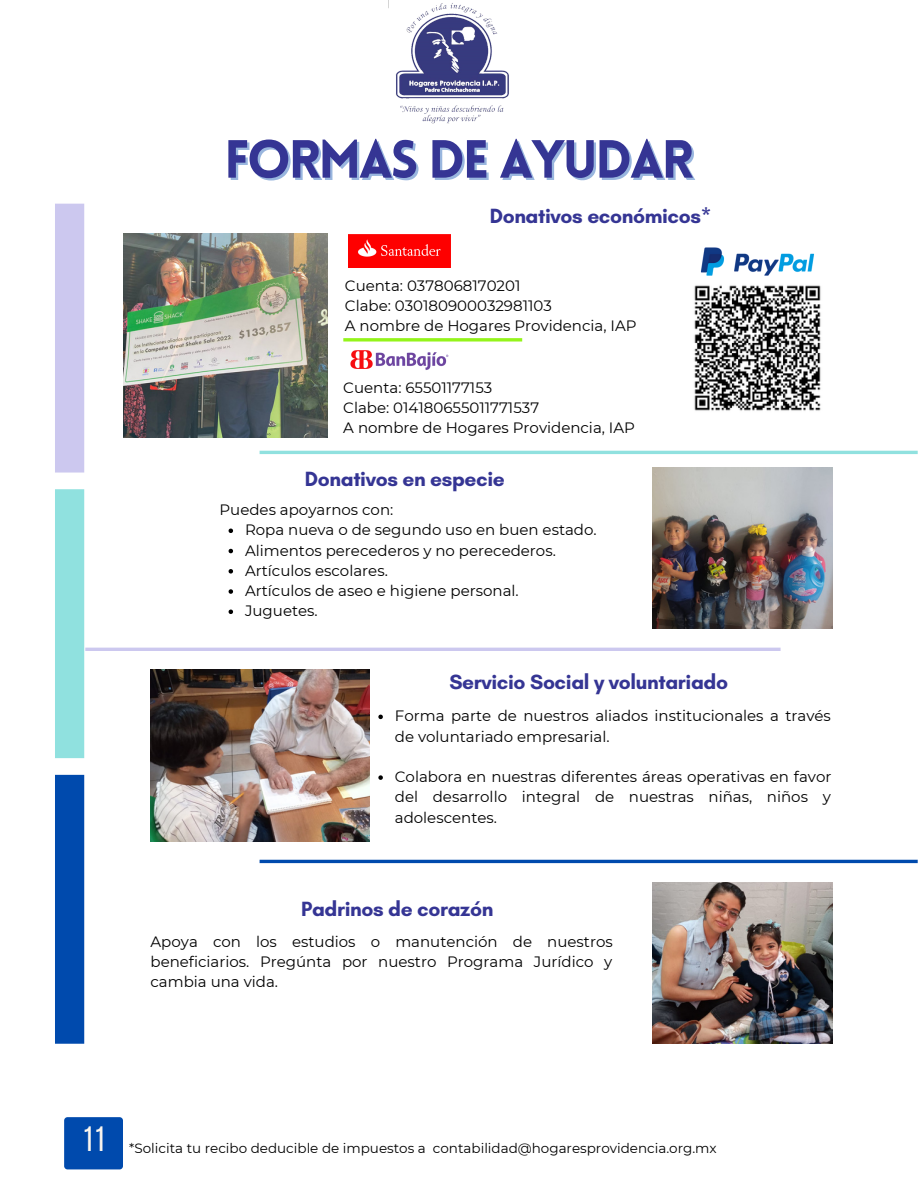
<style>
.page{position:relative;width:918px;height:1188px;background:#fff}
.page>*{position:absolute;margin:0;border:0;box-sizing:border-box;transform-origin:0 0}
.t1{font:900 52.5px "Lovelo";letter-spacing:-.045em;color:#353594}
.t2{font:35.1px "Bebas Neue";color:#faf5ee}
.t3{font:700 21px "Glacial Indifference";letter-spacing:-.02em;color:#353594}
.t4{font:15px/20.2px "Montserrat";color:#000;text-align:justify}
.t5{font:13.5px "Montserrat";color:#000}
</style>
<div class="page">
<div style="left:64px;top:1117px;width:59px;height:52px;background:#004aad;border-radius:3px"></div>
<div style="left:55px;top:775px;width:29px;height:269px;background:#004aad"></div>
<div style="left:55px;top:489px;width:29px;height:269px;background:#90e1df"></div>
<div style="left:55px;top:204px;width:29px;height:269px;background:#ccc8ef"></div>
<img style="left:388px;top:0;width:121px;height:124px">
<img style="left:123px;top:234px;width:205px;height:204px">
<img style="left:348px;top:235px;width:103px;height:32px">
<svg style="left:343px;top:338px;width:179px;height:4px"></svg>
<img style="left:350px;top:350px;width:99px;height:20px">
<img style="left:700px;top:247px;width:114px;height:29px">
<img style="left:694px;top:285px;width:127px;height:126px">
<hr style="left:85px;top:648px;width:696px;height:3px;background:#ccc8ef">
<hr style="left:260px;top:451px;width:658px;height:3px;background:#90e1df">
<img style="left:652px;top:468px;width:180px;height:160px">
<img style="left:151px;top:669px;width:219px;height:173px">
<hr style="left:260px;top:860px;width:658px;height:3px;background:#004aad">
<img style="left:652px;top:883px;width:180px;height:161px">
<svg style="left:229px;top:529px;width:4px;height:4px"></svg>
<svg style="left:229px;top:549px;width:4px;height:4px"></svg>
<svg style="left:229px;top:569px;width:4px;height:5px"></svg>
<svg style="left:229px;top:589px;width:4px;height:5px"></svg>
<svg style="left:229px;top:610px;width:4px;height:4px"></svg>
<svg style="left:378px;top:715px;width:5px;height:4px"></svg>
<svg style="left:378px;top:775px;width:5px;height:5px"></svg>
<p class="t1" style="left:224px;top:138px;width:471px">FORMAS DE AYUDAR</p>
<p class="t3" style="left:490px;top:203px;width:223px">Donativos económicos*</p>
<p class="t4" style="left:345px;top:275px;width:177px">Cuenta: 0378068170201</p>
<p class="t4" style="left:345px;top:296px;width:208px">Clabe: 030180900032981103</p>
<p class="t4" style="left:345px;top:316px;width:293px">A nombre de Hogares Providencia, IAP</p>
<p class="t4" style="left:343px;top:377px;width:150px">Cuenta: 65501177153</p>
<p class="t4" style="left:343px;top:397px;width:197px">Clabe: 014180655011771537</p>
<p class="t4" style="left:343px;top:418px;width:293px">A nombre de Hogares Providencia, IAP</p>
<p class="t3" style="left:305px;top:466px;width:202px">Donativos en especie</p>
<p class="t4" style="left:245px;top:520px;width:353px">Ropa nueva o de segundo uso en buen estado.</p>
<p class="t4" style="left:245px;top:540px;width:312px">Alimentos perecederos y no perecederos.</p>
<p class="t4" style="left:245px;top:560px;width:144px">Artículos escolares.</p>
<p class="t4" style="left:245px;top:581px;width:275px">Artículos de aseo e higiene personal.</p>
<p class="t4" style="left:245px;top:601px;width:74px">Juguetes.</p>
<p class="t4" style="left:220px;top:500px;width:175px">Puedes apoyarnos con:</p>
<p class="t3" style="left:449px;top:669px;width:280px">Servicio Social y voluntariado</p>
<p class="t4" style="left:395px;top:706px;width:438px">Forma parte de nuestros aliados institucionales a través de voluntariado empresarial.</p>
<p class="t4" style="left:395px;top:767px;width:438px">Colabora en nuestras diferentes áreas operativas en favor del desarrollo integral de nuestras niñas, niños y adolescentes.</p>
<p class="t3" style="left:301px;top:896px;width:194px">Padrinos de corazón</p>
<p class="t4" style="left:151px;top:931px;width:464px">Apoya con los estudios o manutención de nuestros beneficiarios. Pregúnta por nuestro Programa Jurídico y cambia una vida.</p>
<p class="t2" style="left:82px;top:1124px;width:25px">11</p>
<p class="t5" style="left:129px;top:1140px;width:589px">*Solicita tu recibo deducible de impuestos a contabilidad@hogaresprovidencia.org.mx</p>
</div>
